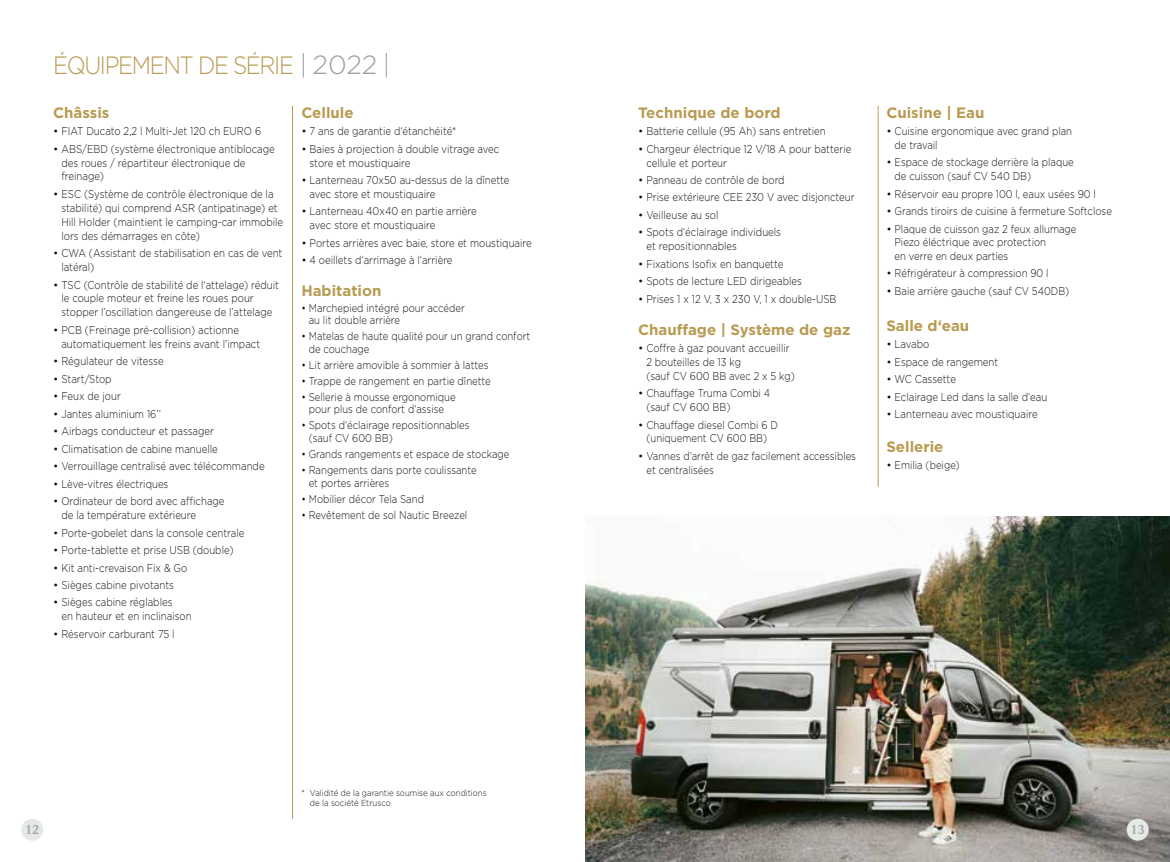
<style>
.page{position:relative;width:1170px;height:862px;background:#fff}
.page>*{position:absolute;margin:0;border:0;box-sizing:border-box;transform-origin:0 0}
.t1{font:300 25px "Gotham";letter-spacing:-.06em;color:#b89b51;scale:.89 1}
.t2{font:700 15px "Gotham";color:#b89b51}
.t3{font:13.75px "Corporate A Demi";color:#9d9e9e}
.t4{font:300 11.38px/13.9px "Gotham";color:#12120d}
.t5{font:300 11.25px/13.8px "Gotham";color:#12120d;scale:.85 1}
.t6{font:300 8.75px/10px "Gotham";color:#12120d;scale:.9 1}
.s1{font-size:26.25px;color:#9d9e9e}
.s2{font-size:11.38px}
</style>
<div class="page">
<hr style="left:292px;top:106px;width:1px;height:712px;background:#b89b51">
<hr style="left:877px;top:106px;width:1px;height:380px;background:#b89b51">
<img style="left:585px;top:516px;width:584px;height:345px">
<div style="left:21px;top:818px;width:22px;height:22px;background:#e5e9e6;border-radius:50%"></div>
<div style="left:1126px;top:818px;width:22px;height:22px;background:#e5e9e6;border-radius:50%"></div>
<h1 class="t1" style="left:53px;top:49px;width:380px">ÉQUIPEMENT DE SÉRIE <span class="s1">| 2022 |</span></h1>
<h2 class="t2" style="left:53px;top:102px;width:58px">Châssis</h2>
<p class="t4" style="left:53px;top:124px;width:209px">• FIAT Ducato 2,2 l Multi-Jet 120 ch EURO 6</p>
<p class="t4" style="left:61px;top:141px;width:215px;text-indent:-8px">• ABS/EBD (système électronique antiblocage des roues / répartiteur électronique de freinage)</p>
<p class="t4" style="left:61px;top:186px;width:223px;text-indent:-8px">• ESC (Système de contrôle électronique de la stabilité) qui comprend ASR (antipatinage) et Hill Holder (maintient le camping-car immobile lors des démarrages en côte)</p>
<p class="t4" style="left:61px;top:246px;width:222px;text-indent:-8px">• CWA (Assistant de stabilisation en cas de vent latéral)</p>
<p class="t4" style="left:61px;top:277px;width:219px;text-indent:-8px">• TSC (Contrôle de stabilité de l‘attelage) réduit le couple moteur et freine les roues pour stopper l’oscillation dangereuse de l’attelage</p>
<p class="t4" style="left:61px;top:322px;width:200px;text-indent:-8px">• PCB (Freinage pré-collision) actionne automatiquement les freins avant l’impact</p>
<p class="t4" style="left:53px;top:354px;width:112px">• Régulateur de vitesse</p>
<p class="t4" style="left:53px;top:371px;width:60px">• Start/Stop</p>
<p class="t4" style="left:53px;top:389px;width:69px">• Feux de jour</p>
<p class="t4" style="left:53px;top:406px;width:109px">• Jantes aluminium 16’’</p>
<p class="t4" style="left:53px;top:423px;width:162px">• Airbags conducteur et passager</p>
<p class="t4" style="left:53px;top:441px;width:166px">• Climatisation de cabine manuelle</p>
<p class="t4" style="left:53px;top:458px;width:213px">• Verrouillage centralisé avec télécommande</p>
<p class="t4" style="left:53px;top:476px;width:117px">• Lève-vitres électriques</p>
<p class="t4" style="left:61px;top:493px;width:165px;text-indent:-8px">• Ordinateur de bord avec affichage de la température extérieure</p>
<p class="t4" style="left:53px;top:525px;width:193px">• Porte-gobelet dans la console centrale</p>
<p class="t4" style="left:53px;top:542px;width:182px">• Porte-tablette et prise USB (double)</p>
<p class="t4" style="left:53px;top:560px;width:136px">• Kit anti-crevaison Fix &amp; Go</p>
<p class="t4" style="left:53px;top:577px;width:122px">• Sièges cabine pivotants</p>
<p class="t4" style="left:61px;top:595px;width:132px;text-indent:-8px">• Sièges cabine réglables<br>en hauteur et en inclinaison</p>
<p class="t4" style="left:53px;top:626px;width:123px">• Réservoir carburant 75 l</p>
<h2 class="t2" style="left:301px;top:102px;width:54px">Cellule</h2>
<p class="t4" style="left:301px;top:124px;width:156px">• 7 ans de garantie d‘étanchéité*</p>
<p class="t4" style="left:309px;top:141px;width:191px;text-indent:-8px">• Baies à projection à double vitrage avec store et moustiquaire</p>
<p class="t4" style="left:309px;top:173px;width:201px;text-indent:-8px">• Lanterneau 70x50 au-dessus de la dînette avec store et moustiquaire</p>
<p class="t4" style="left:309px;top:204px;width:169px;text-indent:-8px">• Lanterneau 40x40 en partie arrière avec store et moustiquaire</p>
<p class="t4" style="left:301px;top:235px;width:232px">• Portes arrières avec baie, store et moustiquaire</p>
<p class="t4" style="left:301px;top:253px;width:153px">• 4 oeillets d‘arrimage à l‘arrière</p>
<h2 class="t2" style="left:301px;top:280px;width:82px">Habitation</h2>
<p class="t5" style="left:309px;top:301px;width:185px;line-height:12.5px;text-indent:-7px">• Marchepied intégré pour accéder au lit double arrière</p>
<p class="t5" style="left:309px;top:329px;width:262px;line-height:12.5px;text-indent:-7px">• Matelas de haute qualité pour un grand confort de couchage</p>
<p class="t5" style="left:301px;top:357px;width:222px">• Lit arrière amovible à sommier à lattes</p>
<p class="t5" style="left:301px;top:373px;width:224px">• Trappe de rangement en partie dînette</p>
<p class="t5" style="left:301px;top:390px;width:183px;line-height:12.5px;text-align:center">• Sellerie à mousse ergonomique pour plus de confort d‘assise</p>
<p class="t5" style="left:309px;top:418px;width:191px;line-height:12.5px;text-indent:-7px">• Spots d‘éclairage repositionnables (sauf CV 600 BB)</p>
<p class="t5" style="left:301px;top:446px;width:246px">• Grands rangements et espace de stockage</p>
<p class="t5" style="left:309px;top:463px;width:199px;line-height:12.5px;text-indent:-7px">• Rangements dans porte coulissante et portes arrières</p>
<p class="t5" style="left:301px;top:491px;width:146px">• Mobilier décor Tela Sand</p>
<p class="t5" style="left:301px;top:507px;width:197px">• Revêtement de sol Nautic Breezel</p>
<p class="t6" style="left:310px;top:787px;width:198px;text-indent:-9px">* Validité de la garantie soumise aux conditions de la société Etrusco</p>
<h2 class="t2" style="left:638px;top:102px;width:144px">Technique de bord</h2>
<p class="t4" style="left:638px;top:124px;width:189px">• Batterie cellule (95 Ah) sans entretien</p>
<p class="t4" style="left:646px;top:141px;width:206px;text-indent:-8px">• Chargeur électrique 12 V/18 A pour batterie cellule et porteur</p>
<p class="t4" style="left:638px;top:173px;width:148px">• Panneau de contrôle de bord</p>
<p class="t4" style="left:638px;top:190px;width:218px">• Prise extérieure CEE 230 V avec disjoncteur</p>
<p class="t4" style="left:638px;top:207px;width:82px">• Veilleuse au sol</p>
<p class="t4" style="left:646px;top:225px;width:136px;text-indent:-8px">• Spots d‘éclairage individuels et repositionnables</p>
<p class="t4" style="left:638px;top:256px;width:147px">• Fixations Isofix en banquette</p>
<p class="t4" style="left:638px;top:274px;width:165px">• Spots de lecture LED dirigeables</p>
<p class="t4" style="left:638px;top:291px;width:200px">• Prises 1 x 12 V, 3 x 230 V, 1 x double-USB</p>
<h2 class="t2" style="left:638px;top:319px;width:214px">Chauffage | Système de gaz</h2>
<p class="t5" style="left:646px;top:341px;width:176px;text-indent:-8px"><span class="s2">•</span> Coffre à gaz pouvant accueillir<br>2 bouteilles de 13 kg<br>(sauf CV 600 BB avec 2 x 5 kg)</p>
<p class="t5" style="left:646px;top:386px;width:147px;text-indent:-8px"><span class="s2">•</span> Chauffage Truma Combi 4 (sauf CV 600 BB)</p>
<p class="t5" style="left:638px;top:417px;width:166px;text-align:center"><span class="s2">•</span> Chauffage diesel Combi 6 D (uniquement CV 600 BB)</p>
<p class="t5" style="left:646px;top:448px;width:248px;text-indent:-8px"><span class="s2">•</span> Vannes d’arrêt de gaz facilement accessibles et centralisées</p>
<h2 class="t2" style="left:886px;top:102px;width:100px">Cuisine | Eau</h2>
<p class="t5" style="left:894px;top:124px;width:210px;text-indent:-8px"><span class="s2">•</span> Cuisine ergonomique avec grand plan de travail</p>
<p class="t5" style="left:894px;top:155px;width:212px;text-indent:-8px"><span class="s2">•</span> Espace de stockage derrière la plaque de cuisson (sauf CV 540 DB)</p>
<p class="t5" style="left:886px;top:186px;width:248px"><span class="s2">•</span> Réservoir eau propre 100 l, eaux usées 90 l</p>
<p class="t5" style="left:886px;top:204px;width:267px"><span class="s2">•</span> Grands tiroirs de cuisine à fermeture Softclose</p>
<p class="t5" style="left:894px;top:221px;width:215px;text-indent:-8px"><span class="s2">•</span> Plaque de cuisson gaz 2 feux allumage<br>Piezo éléctrique avec protection<br>en verre en deux parties</p>
<p class="t5" style="left:886px;top:266px;width:192px"><span class="s2">•</span> Réfrigérateur à compression 90 l</p>
<p class="t5" style="left:886px;top:283px;width:217px"><span class="s2">•</span> Baie arrière gauche (sauf CV 540DB)</p>
<h2 class="t2" style="left:886px;top:315px;width:84px">Salle d‘eau</h2>
<p class="t4" style="left:886px;top:337px;width:45px">• Lavabo</p>
<p class="t4" style="left:886px;top:354px;width:113px">• Espace de rangement</p>
<p class="t4" style="left:886px;top:371px;width:71px">• WC Cassette</p>
<p class="t4" style="left:886px;top:389px;width:162px">• Eclairage Led dans la salle d‘eau</p>
<p class="t4" style="left:886px;top:406px;width:153px">• Lanterneau avec moustiquaire</p>
<h2 class="t2" style="left:886px;top:436px;width:59px">Sellerie</h2>
<p class="t5" style="left:886px;top:457px;width:88px"><span class="s2">•</span> Emilia (beige)</p>
<p class="t3" style="left:25px;top:821px;width:16px">12</p>
<p class="t3" style="left:1130px;top:821px;width:16px">13</p>
</div>
